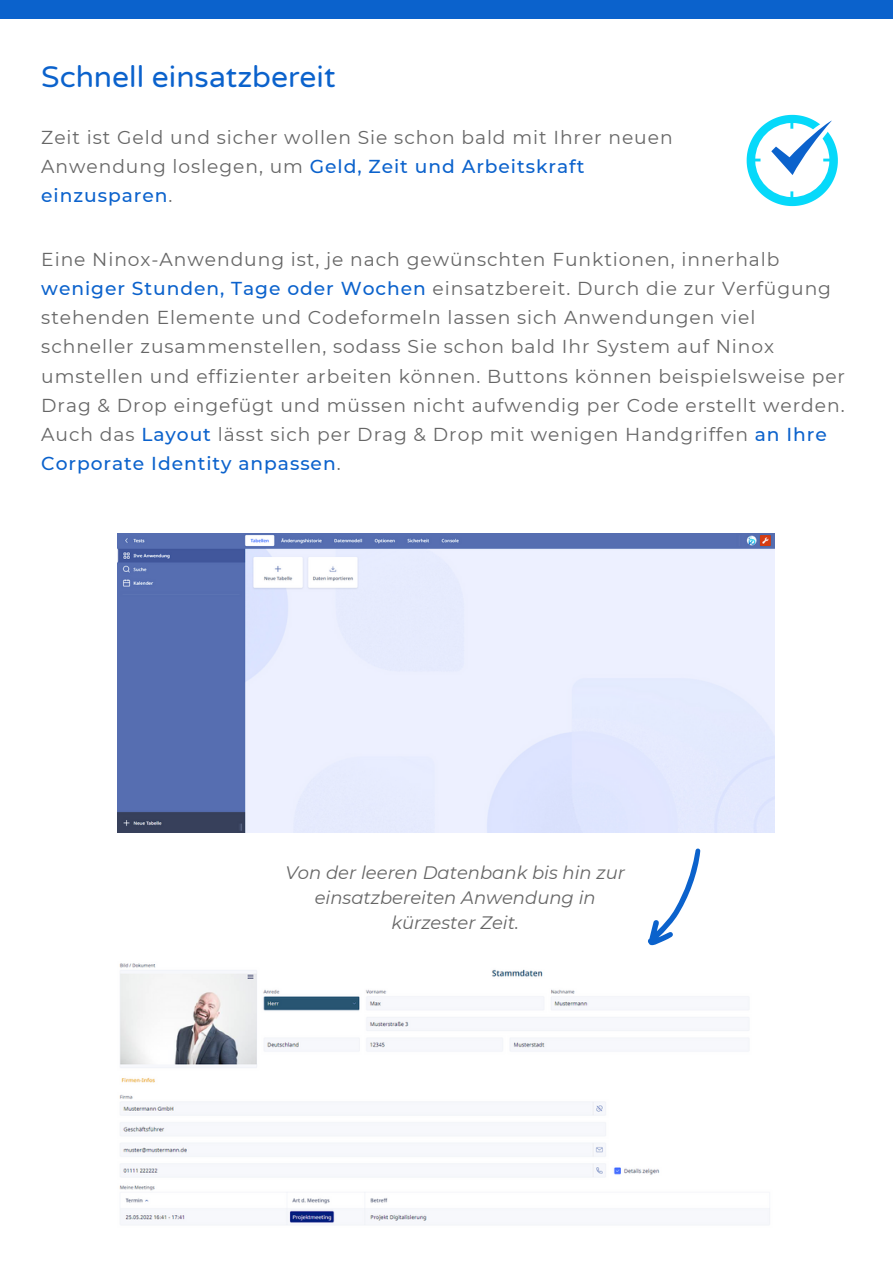
<style>
.page{position:relative;width:893px;height:1264px;background:#fff}
.page>*{position:absolute;margin:0;border:0;box-sizing:border-box;transform-origin:0 0}
.t1{font:30px "Varela Round";color:#0b62cc}
.t2{font:18.6px/29.2px "Montserrat";letter-spacing:.05em;color:#666}
.t3{font:italic 18px/24.8px "Montserrat";color:#666;text-align:center}
.s1{font-weight:500;color:#0b62cc}
</style>
<div class="page">
<div style="left:0;top:0;width:892px;height:18px;background:#0b62cc"></div>
<svg style="left:746px;top:114px;width:92px;height:92px"></svg>
<img style="left:118px;top:533px;width:656px;height:299px">
<img style="left:119px;top:963px;width:651px;height:262px">
<svg style="left:648px;top:848px;width:52px;height:98px"></svg>
<h1 class="t1" style="left:41px;top:59px;width:296px">Schnell einsatzbereit</h1>
<p class="t2" style="left:41px;top:122px;width:633px">Zeit ist Geld und sicher wollen Sie schon bald mit Ihrer neuen<br>Anwendung loslegen, um <span class="s1">Geld, Zeit und Arbeitskraft einzusparen</span>.</p>
<p class="t2" style="left:41px;top:244px;width:805px">Eine Ninox-Anwendung ist, je nach gewünschten Funktionen, innerhalb <span class="s1">weniger Stunden, Tage oder Wochen</span> einsatzbereit. Durch die zur Verfügung stehenden Elemente und Codeformeln lassen sich Anwendungen viel schneller zusammenstellen, sodass Sie schon bald Ihr System auf Ninox umstellen und effizienter arbeiten können. Buttons können beispielsweise per Drag &amp; Drop eingefügt und müssen nicht aufwendig per Code erstellt werden.<br>Auch das <span class="s1">Layout</span> lässt sich per Drag &amp; Drop mit wenigen Handgriffen <span class="s1">an Ihre Corporate Identity anpassen</span>.</p>
<p class="t3" style="left:285px;top:860px;width:341px">Von der leeren Datenbank bis hin zur einsatzbereiten Anwendung in kürzester Zeit.</p>
</div>
